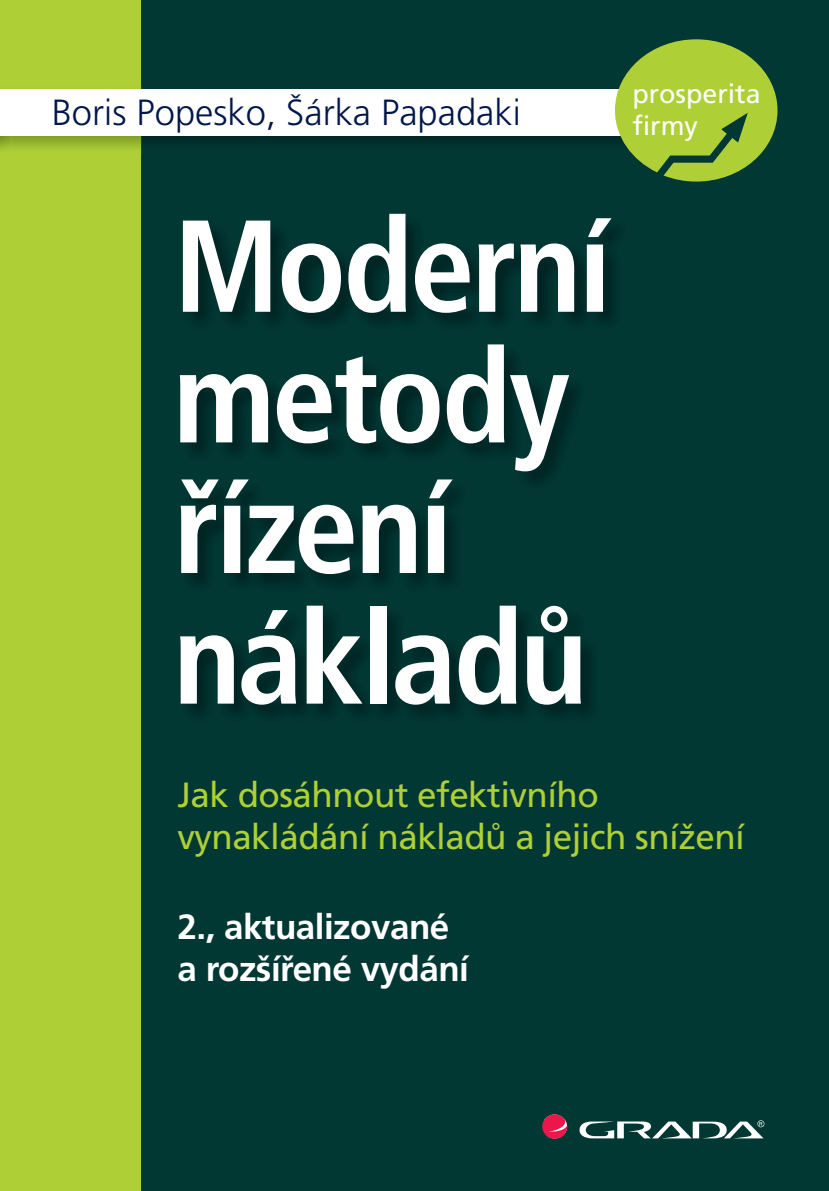
<style>
.page{position:relative;width:829px;height:1191px;background:#fff}
.page>*{position:absolute;margin:0;border:0;box-sizing:border-box;transform-origin:0 0}
.t1{font:700 condensed 130.55px/130.5px "Frutiger CE";letter-spacing:-.025em;color:#fff}
.t2{font:300 36.4px "Frutiger CE";color:#00174a}
.t3{font:35px/42px "Frutiger CE";letter-spacing:-.015em;color:#aed036}
.t4{font:700 35px/42px "Frutiger CE";letter-spacing:-.015em;color:#fff}
.t5{font:26.78px/31.5px "Frutiger CE";color:#fff}
</style>
<div class="page">
<div style="left:0;top:0;width:828px;height:1191px;background:#023834"></div>
<div style="left:0;top:0;width:141px;height:1191px;background:#aed036"></div>
<svg style="left:579px;top:1120px;width:185px;height:18px"></svg>
<svg style="left:542px;top:1114px;width:25px;height:24px"></svg>
<img style="left:141px;top:86px;width:474px;height:68px">
<img style="left:12px;top:135px;width:129px;height:13px">
<img style="left:0;top:135px;width:12px;height:14px">
<div style="left:0;top:89px;width:632px;height:46px;background:#fff"></div>
<svg style="left:615px;top:39px;width:162px;height:143px"></svg>
<p class="t2" style="left:52px;top:97px;width:470px">Boris Popesko, Šárka Papadaki</p>
<p class="t5" style="left:632px;top:80px;width:130px">prosperita firmy</p>
<h1 class="t1" style="left:173px;top:211px;width:440px">Moderní metody řízení nákladů</h1>
<p class="t3" style="left:177px;top:776px;width:569px">Jak dosáhnout efektivního vynakládání nákladů a jejich snížení</p>
<p class="t4" style="left:177px;top:908px;width:293px">2., aktualizované a rozšířené vydání</p>
</div>
